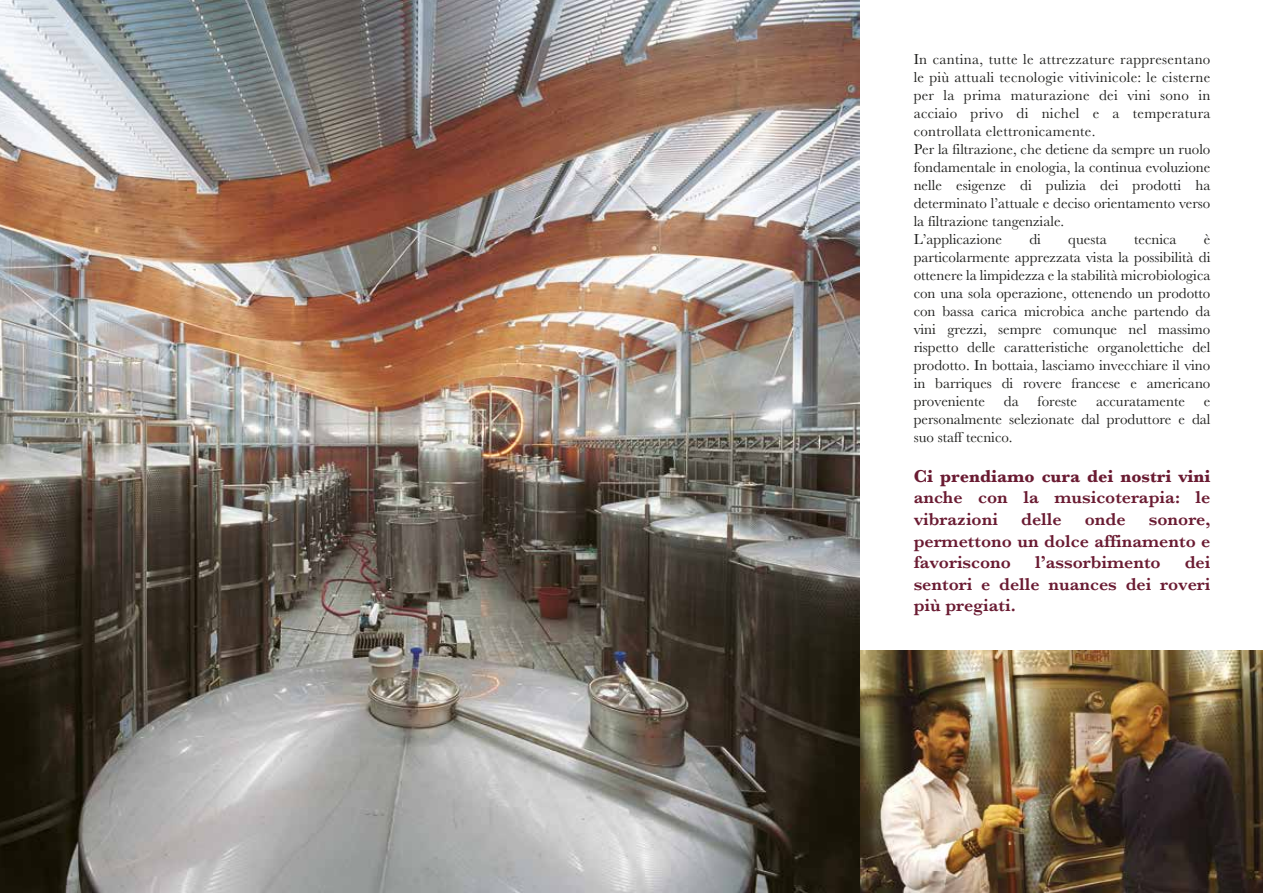
<style>
.page{position:relative;width:1263px;height:893px;background:#fff}
.page>*{position:absolute;margin:0;border:0;box-sizing:border-box;transform-origin:0 0}
.t1{font:600 18px/21.6px "Baskerville";color:#6a1b32;text-align:justify}
.t2{font:700 18px "Baskerville";color:#6a1b32}
.t3{font:15px/18px "Baskerville";color:#1e1e1c;text-align:justify}
</style>
<div class="page">
<img style="left:860px;top:651px;width:403px;height:242px">
<img style="left:0;top:0;width:860px;height:893px">
<p class="t3" style="left:914px;top:50px;width:298px;text-align:left">In cantina, tutte le attrezzature rappresentano le più attuali tecnologie vitivinicole: le cisterne per la prima maturazione dei vini sono in acciaio privo di nichel e a temperatura controllata elettronicamente.<br>Per la filtrazione, che detiene da sempre un ruolo fondamentale in enologia, la continua evoluzione nelle esigenze di pulizia dei prodotti ha determinato l’attuale e deciso orientamento verso la filtrazione tangenziale.<br>L’applicazione</p>
<p class="t3" style="left:1029px;top:230px;width:13px">di</p>
<p class="t3" style="left:1068px;top:230px;width:40px">questa</p>
<p class="t3" style="left:1134px;top:230px;width:44px">tecnica</p>
<p class="t3" style="left:914px;top:230px;width:298px;text-indent:290px">è particolarmente apprezzata vista la possibilità di ottenere la limpidezza e la stabilità microbiologica con una sola operazione, ottenendo un prodotto con bassa carica microbica anche partendo da vini grezzi, sempre comunque nel massimo rispetto delle caratteristiche organolettiche del prodotto. In bottaia, lasciamo invecchiare il vino in barriques di rovere francese e americano proveniente</p>
<p class="t3" style="left:1004px;top:392px;width:16px">da</p>
<p class="t3" style="left:1037px;top:392px;width:41px">foreste</p>
<p class="t3" style="left:1096px;top:392px;width:91px">accuratamente</p>
<p class="t3" style="left:914px;top:392px;width:298px;text-indent:290px">e personalmente selezionate dal produttore e dal suo staff tecnico.</p>
<p class="t2" style="left:914px;top:463px;width:298px">Ci prendiamo cura dei nostri vini</p>
<p class="t1" style="left:914px;top:487px;width:298px">anche con la musicoterapia: le vibrazioni</p>
<p class="t1" style="left:1021px;top:508px;width:42px">delle</p>
<p class="t1" style="left:1085px;top:508px;width:42px">onde</p>
<p class="t1" style="left:914px;top:508px;width:298px;text-indent:235px">sonore, permettono un dolce affinamento e favoriscono</p>
<p class="t1" style="left:914px;top:551px;width:298px;text-indent:271px">dei sentori e delle nuances dei roveri più pregiati.</p>
<p class="t1" style="left:1035px;top:551px;width:127px">l’assorbimento</p>
</div>
